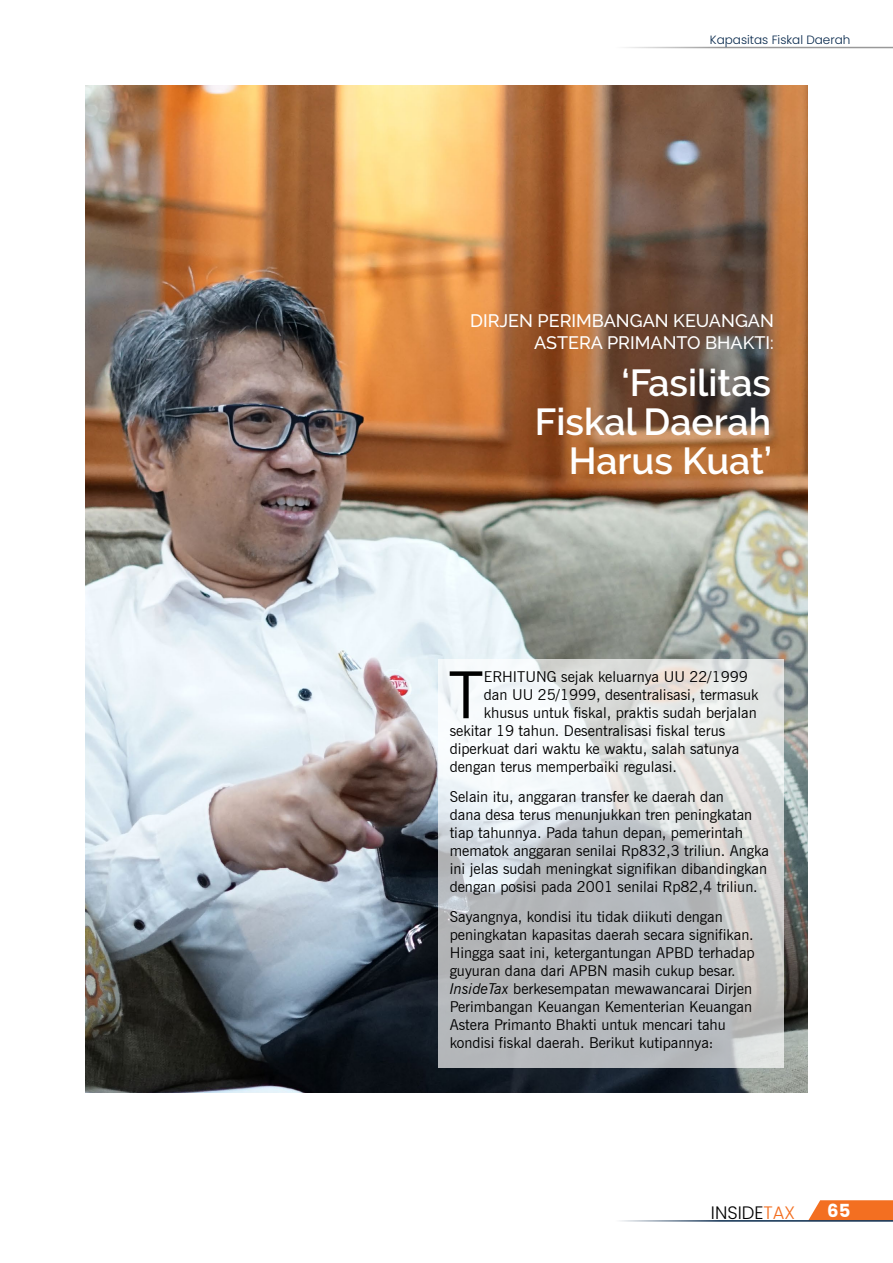
<style>
.page{position:relative;width:893px;height:1263px;background:#fff}
.page>*{position:absolute;margin:0;border:0;box-sizing:border-box;transform-origin:0 0}
.t1{font:64.8px "News Gothic BT";color:#000}
.t2{font:600 37.5px/39px "Raleway";color:#fff;text-align:right}
.t3{font:500 18px/21.6px "Raleway";color:#fff;text-align:right}
.t4{font:300 18px "Poppins";color:#000}
.t5{font:18px "Poppins";color:#fff}
.t6{font:15px/18px "News Gothic BT";color:#000}
.t7{font:300 12px "Poppins";color:#07284c}
.s1{font-style:italic}
.s2{color:#f36f21}
</style>
<div class="page">
<svg style="left:808px;top:1200px;width:85px;height:20px;background:#f47b34"></svg>
<hr style="left:615px;top:1220px;width:278px;height:1px;background:#07284c">
<hr style="left:615px;top:47px;width:278px;height:1px;background:#999">
<img style="left:85px;top:85px;width:723px;height:1008px">
<svg style="left:438px;top:659px;width:346px;height:408px"></svg>
<p class="t7" style="left:710px;top:33px;width:142px">Kapasitas Fiskal Daerah</p>
<p class="t3" style="left:470px;top:310px;width:305px">DIRJEN PERIMBANGAN KEUANGAN<br>ASTERA PRIMANTO BHAKTI:</p>
<h2 class="t2" style="left:535px;top:363px;width:239px">‘Fasilitas<br>Fiskal Daerah<br>Harus Kuat’</h2>
<h1 class="t1" style="left:448px;top:656px;width:37px">T</h1>
<p class="t6" style="left:484px;top:668px;width:265px">ERHITUNG sejak keluarnya UU 22/1999</p>
<p class="t6" style="left:484px;top:686px;width:276px">dan UU 25/1999, desentralisasi, termasuk</p>
<p class="t6" style="left:484px;top:704px;width:275px">khusus untuk fiskal, praktis sudah berjalan</p>
<p class="t6" style="left:450px;top:722px;width:277px">sekitar 19 tahun. Desentralisasi fiskal terus</p>
<p class="t6" style="left:450px;top:740px;width:291px">diperkuat dari waktu ke waktu, salah satunya</p>
<p class="t6" style="left:450px;top:758px;width:229px">dengan terus memperbaiki regulasi.</p>
<p class="t6" style="left:450px;top:788px;width:321px">Selain itu, anggaran transfer ke daerah dan<br>dana desa terus menunjukkan tren peningkatan tiap tahunnya. Pada tahun depan, pemerintah mematok anggaran senilai Rp832,3 triliun. Angka ini jelas sudah meningkat signifikan dibandingkan dengan posisi pada 2001 senilai Rp82,4 triliun.</p>
<p class="t6" style="left:450px;top:908px;width:307px">Sayangnya, kondisi itu tidak diikuti dengan peningkatan kapasitas daerah secara signifikan.<br>Hingga saat ini, ketergantungan APBD terhadap guyuran dana dari APBN masih cukup besar.<br><span class="s1">InsideTax</span> berkesempatan mewawancarai Dirjen Perimbangan Keuangan Kementerian Keuangan Astera Primanto Bhakti untuk mencari tahu kondisi fiskal daerah. Berikut kutipannya:</p>
<p class="t4" style="left:711px;top:1202px;width:86px">INSIDE<span class="s2">TAX</span></p>
<p class="t5" style="left:827px;top:1200px;width:25px">65</p>
</div>
